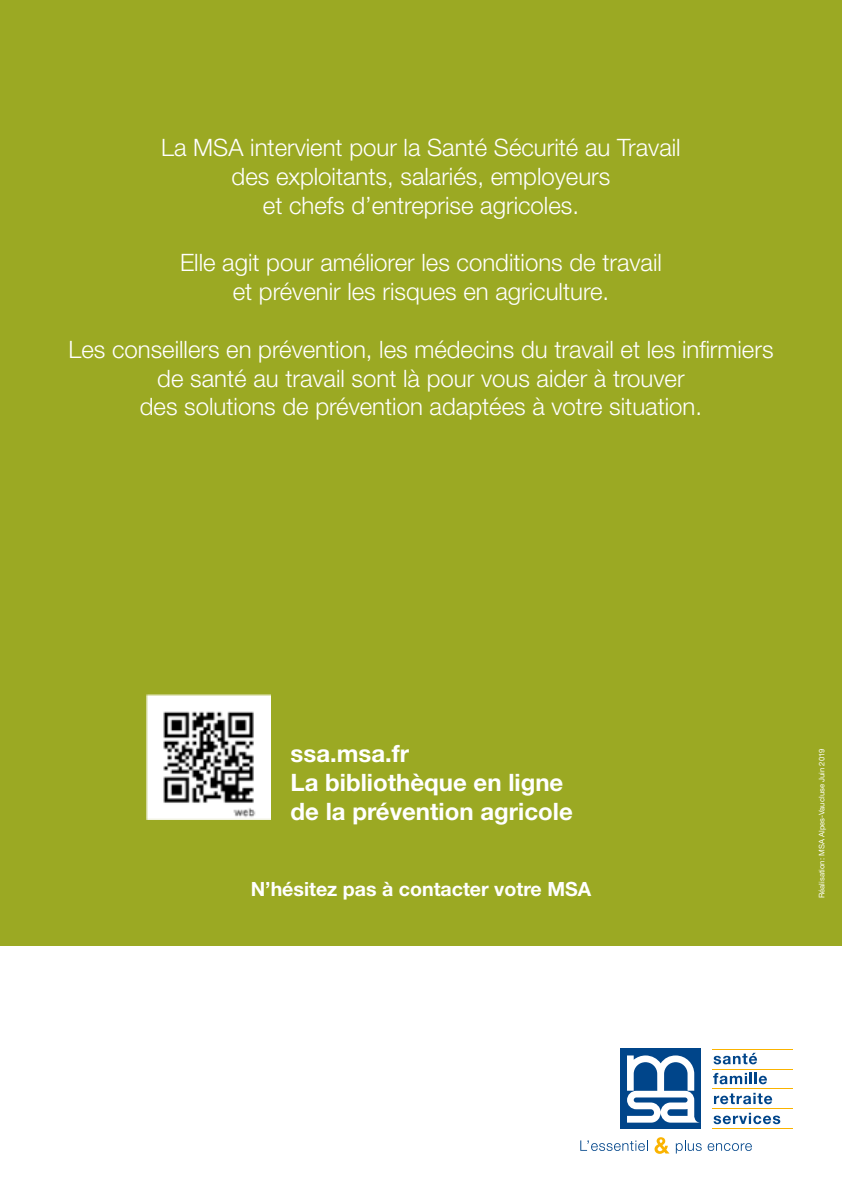
<style>
.page{position:relative;width:842px;height:1191px;background:#fff}
.page>*{position:absolute;margin:0;border:0;box-sizing:border-box;transform-origin:0 0}
.t1{font:300 24px/28.8px "Helvetica Neue LT Std";color:#fff;text-align:center}
.t2{font:700 24px/28.8px "Helvetica Neue LT Std";color:#fff}
.t3{font:700 19.6px "Helvetica Neue LT Std";color:#fff}
.t4{font:7.6px "Helvetica Neue LT Std";color:#fff}
</style>
<div class="page">
<svg style="left:713px;top:1052px;width:44px;height:12px"></svg>
<svg style="left:713px;top:1072px;width:54px;height:12px"></svg>
<svg style="left:714px;top:1092px;width:58px;height:12px"></svg>
<svg style="left:713px;top:1112px;width:67px;height:12px"></svg>
<hr style="left:712px;top:1048px;width:80px;height:1px;background:#fab300">
<hr style="left:712px;top:1068px;width:80px;height:1px;background:#fab300">
<hr style="left:712px;top:1088px;width:80px;height:1px;background:#fab300">
<hr style="left:712px;top:1108px;width:80px;height:1px;background:#fab300">
<hr style="left:712px;top:1128px;width:80px;height:1px;background:#fab300">
<div style="left:620px;top:1048px;width:81px;height:81px;background:#00458a"></div>
<svg style="left:627px;top:1055px;width:71px;height:67px"></svg>
<svg style="left:580px;top:1140px;width:68px;height:11px"></svg>
<svg style="left:654px;top:1137px;width:15px;height:16px"></svg>
<svg style="left:676px;top:1140px;width:26px;height:13px"></svg>
<svg style="left:708px;top:1143px;width:44px;height:8px"></svg>
<div style="left:0;top:0;width:842px;height:945px;background:#9ba923"></div>
<img style="left:146px;top:694px;width:125px;height:125px">
<p class="t1" style="left:161px;top:133px;width:521px">La MSA intervient pour la Santé Sécurité au Travail des exploitants, salariés, employeurs<br>et chefs d’entreprise agricoles.</p>
<p class="t1" style="left:180px;top:248px;width:483px">Elle agit pour améliorer les conditions de travail et prévenir les risques en agriculture.</p>
<p class="t1" style="left:68px;top:334px;width:706px">Les conseillers en prévention, les médecins du travail et les infirmiers de santé au travail sont là pour vous aider à trouver<br>des solutions de prévention adaptées à votre situation.</p>
<p class="t2" style="left:291px;top:738px;width:284px">ssa.msa.fr<br>La bibliothèque en ligne de la prévention agricole</p>
<p class="t3" style="left:251px;top:877px;width:342px">N’hésitez pas à contacter votre MSA</p>
<p class="t4" style="left:817px;top:898px;width:151px;rotate:-90deg">Réalisation: MSA Alpes-Vaucluse Juin 2019</p>
</div>
